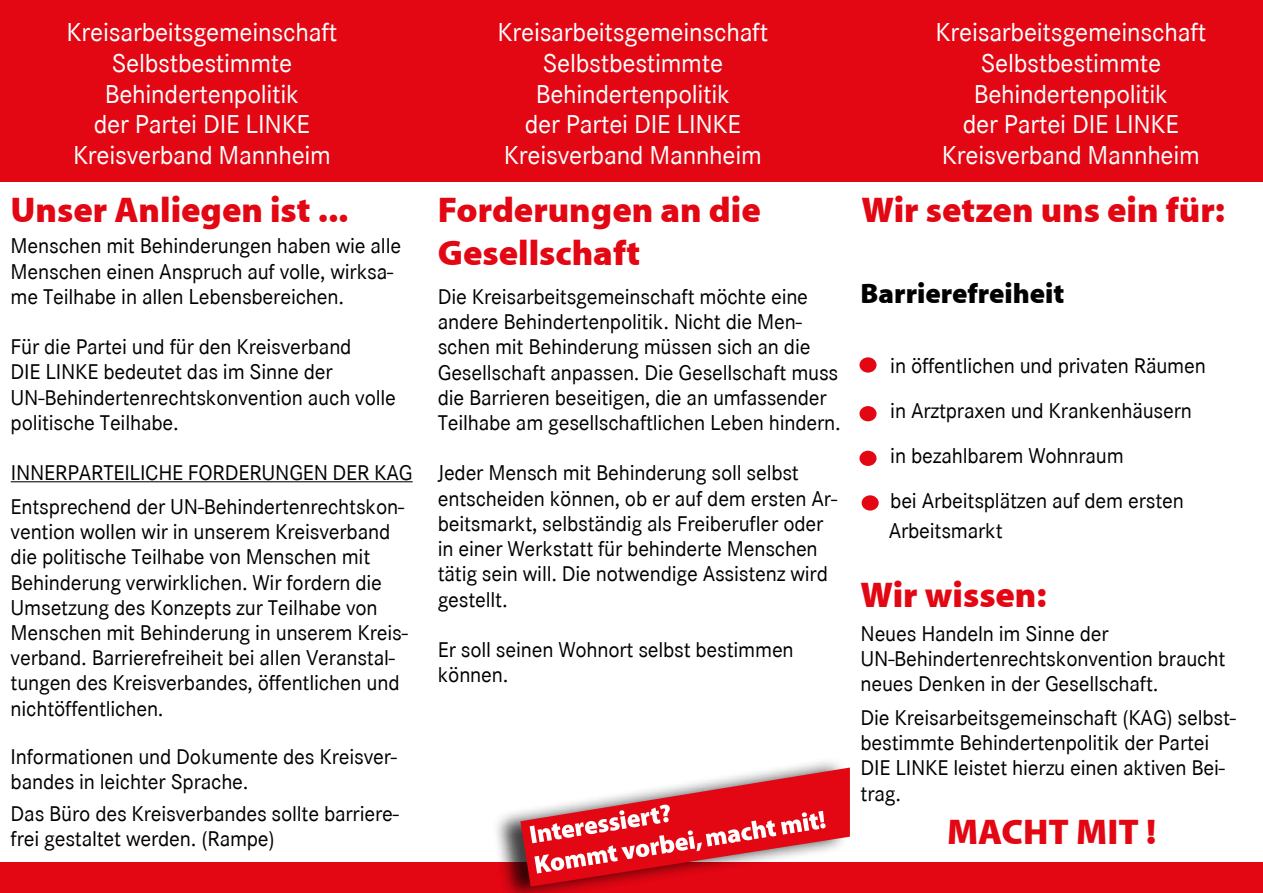
<style>
.page{position:relative;width:1263px;height:893px;background:#fff}
.page>*{position:absolute;margin:0;border:0;box-sizing:border-box;transform-origin:0 0}
.t1{font:900 36px/43.2px "Adobe Corporate ID Myriad";color:#e30613}
.t2{font:900 28.5px "Adobe Corporate ID Myriad";color:#000}
.t3{font:25.5px/30.6px "Corporate SBQ";letter-spacing:-.01em;color:#fff;text-align:center}
.t4{font:21px/25.2px "Corporate SBQ";letter-spacing:-.01em;color:#000}
</style>
<div class="page">
<div style="left:0;top:862px;width:1263px;height:31px;background:#e30613"></div>
<div style="left:0;top:0;width:1263px;height:181px;background:#e30613"></div>
<hr style="left:11px;top:481px;width:402px;height:1px;background:#000">
<div style="left:492px;top:757px;width:357px;height:136px;background:#000;opacity:.75"></div>
<div style="left:859px;top:357px;width:17px;height:16px;background:#e30613;border-radius:50%"></div>
<div style="left:859px;top:406px;width:17px;height:15px;background:#e30613;border-radius:50%"></div>
<div style="left:859px;top:451px;width:17px;height:15px;background:#e30613;border-radius:50%"></div>
<div style="left:862px;top:495px;width:17px;height:16px;background:#e30613;border-radius:50%"></div>
<svg style="left:520px;top:767px;width:330px;height:120px"></svg>
<p class="t3" style="left:67px;top:18px;width:272px">Kreisarbeitsgemeinschaft<br>Selbstbestimmte<br>Behindertenpolitik<br>der Partei DIE LINKE<br>Kreisverband Mannheim</p>
<p class="t3" style="left:498px;top:18px;width:272px">Kreisarbeitsgemeinschaft<br>Selbstbestimmte<br>Behindertenpolitik<br>der Partei DIE LINKE<br>Kreisverband Mannheim</p>
<p class="t3" style="left:935px;top:18px;width:272px">Kreisarbeitsgemeinschaft<br>Selbstbestimmte<br>Behindertenpolitik<br>der Partei DIE LINKE<br>Kreisverband Mannheim</p>
<h1 class="t1" style="left:11px;top:190px;width:339px">Unser Anliegen ist ...</h1>
<p class="t4" style="left:11px;top:234px;width:392px">Menschen mit Behinderungen haben wie alle<br>Menschen einen Anspruch auf volle, wirksa&shy;me Teilhabe in allen Lebensbereichen.</p>
<p class="t4" style="left:11px;top:334px;width:387px">Für die Partei und für den Kreisverband<br>DIE LINKE bedeutet das im Sinne der UN-Behindertenrechtskonvention auch volle politische Teilhabe.</p>
<p class="t4" style="left:11px;top:456px;width:403px;line-height:33.8px">INNERPARTEILICHE FORDERUNGEN DER KAG<br>Entsprechend der UN-Behindertenrechtskon-</p>
<p class="t4" style="left:11px;top:519px;width:399px">vention wollen wir in unserem Kreisverband die politische Teilhabe von Menschen mit Behinderung verwirklichen. Wir fordern die Umsetzung des Konzepts zur Teilhabe von Menschen mit Behinderung in unserem Kreis&shy;verband. Barrierefreiheit bei allen Veranstal&shy;tungen des Kreisverbandes, öffentlichen und nichtöffentlichen.</p>
<p class="t4" style="left:11px;top:744px;width:388px">Informationen und Dokumente des Kreisver&shy;bandes in leichter Sprache.</p>
<p class="t4" style="left:11px;top:801px;width:390px">Das Büro des Kreisverbandes sollte barriere&shy;frei gestaltet werden. (Rampe)</p>
<h1 class="t1" style="left:438px;top:190px;width:324px">Forderungen an die<br>Gesellschaft</h1>
<p class="t4" style="left:438px;top:284px;width:404px">Die Kreisarbeitsgemeinschaft möchte eine andere Behindertenpolitik. Nicht die Men&shy;schen mit Behinderung müssen sich an die Gesellschaft anpassen. Die Gesellschaft muss die Barrieren beseitigen, die an umfassender Teilhabe am gesellschaftlichen Leben hindern.</p>
<p class="t4" style="left:438px;top:461px;width:401px">Jeder Mensch mit Behinderung soll selbst entscheiden können, ob er auf dem ersten Ar&shy;beitsmarkt, selbständig als Freiberufler oder in einer Werkstatt für behinderte Menschen tätig sein will. Die notwendige Assistenz wird gestellt.</p>
<p class="t4" style="left:438px;top:637px;width:357px">Er soll seinen Wohnort selbst bestimmen können.</p>
<h1 class="t1" style="left:862px;top:190px;width:365px">Wir setzen uns ein für:</h1>
<h2 class="t2" style="left:860px;top:278px;width:205px">Barrierefreiheit</h2>
<p class="t4" style="left:890px;top:344px;width:317px;line-height:45px">in öffentlichen und privaten Räumen in Arztpraxen und Krankenhäusern in bezahlbarem Wohnraum<br>bei Arbeitsplätzen auf dem ersten</p>
<p class="t4" style="left:889px;top:518px;width:116px">Arbeitsmarkt</p>
<h1 class="t1" style="left:860px;top:575px;width:188px">Wir wissen:</h1>
<p class="t4" style="left:860px;top:621px;width:366px">Neues Handeln im Sinne der<br>UN-Behindertenrechtskonvention braucht neues Denken in der Gesellschaft.</p>
<p class="t4" style="left:860px;top:705px;width:377px">Die Kreisarbeitsgemeinschaft (KAG) selbst&shy;bestimmte Behindertenpolitik der Partei DIE LINKE leistet hierzu einen aktiven Bei&shy;trag.</p>
<h1 class="t1" style="left:947px;top:811px;width:211px">MACHT MIT !</h1>
</div>
